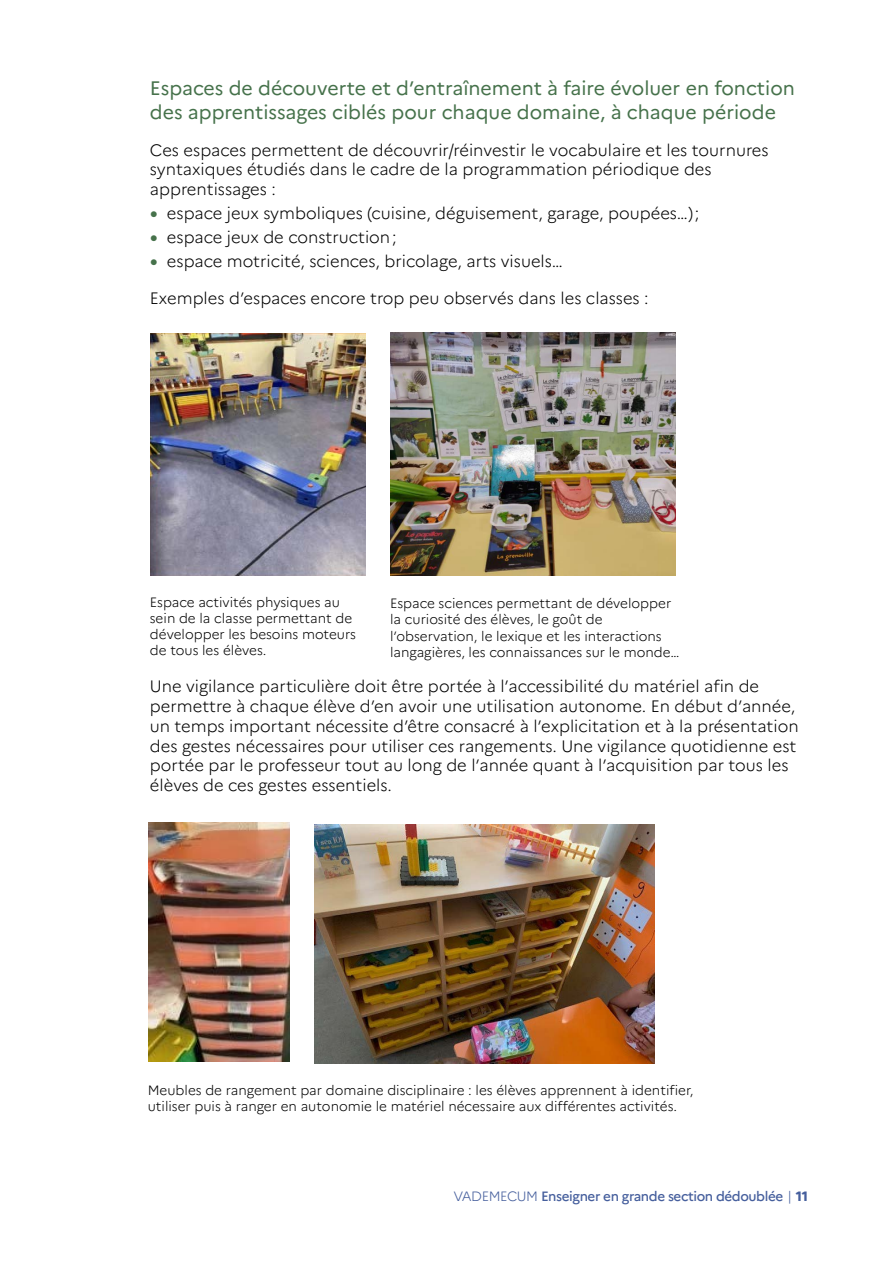
<style>
.page{position:relative;width:893px;height:1263px;background:#fff}
.page>*{position:absolute;margin:0;border:0;box-sizing:border-box;transform-origin:0 0}
.t1{font:19.5px/23.4px "Marianne";color:#46724b}
.t2{font:300 16.5px/19.8px "Marianne";color:#000}
.t3{font:300 13.5px/16.2px "Marianne";color:#000}
.t4{font:500 13.5px "Marianne";letter-spacing:-.03em;color:#465f9d}
.s1{font-family:"Arial";font-weight:400;font-size:13.5px;color:#46724b}
.s2{font-weight:300}
.s3{font-weight:800}
</style>
<div class="page">
<img style="left:150px;top:333px;width:215px;height:243px">
<img style="left:390px;top:333px;width:285px;height:242px">
<img style="left:149px;top:823px;width:140px;height:238px">
<img style="left:315px;top:825px;width:340px;height:238px">
<p class="t1" style="left:150px;top:77px;width:646px">Espaces de découverte et d’entraînement à faire évoluer en fonction des apprentissages ciblés pour chaque domaine, à chaque période</p>
<p class="t2" style="left:150px;top:140px;width:620px">Ces espaces permettent de découvrir/réinvestir le vocabulaire et les tournures syntaxiques étudiés dans le cadre de la programmation périodique des apprentissages :</p>
<p class="t2" style="left:150px;top:203px;width:551px"><span class="s1">●</span> espace jeux symboliques (cuisine, déguisement, garage, poupées…);</p>
<p class="t2" style="left:150px;top:228px;width:248px"><span class="s1">●</span> espace jeux de construction;</p>
<p class="t2" style="left:150px;top:252px;width:414px"><span class="s1">●</span> espace motricité, sciences, bricolage, arts visuels…</p>
<p class="t2" style="left:150px;top:288px;width:500px">Exemples d’espaces encore trop peu observés dans les classes :</p>
<p class="t3" style="left:150px;top:594px;width:208px">Espace activités physiques au sein de la classe permettant de développer les besoins moteurs de tous les élèves.</p>
<p class="t3" style="left:390px;top:595px;width:291px">Espace sciences permettant de développer la curiosité des élèves, le goût de l’observation, le lexique et les interactions langagières, les connaissances sur le monde…</p>
<p class="t2" style="left:150px;top:676px;width:650px">Une vigilance particulière doit être portée à l’accessibilité du matériel afin de permettre à chaque élève d’en avoir une utilisation autonome. En début d’année, un temps important nécessite d’être consacré à l’explicitation et à la présentation des gestes nécessaires pour utiliser ces rangements. Une vigilance quotidienne est portée par le professeur tout au long de l’année quant à l’acquisition par tous les élèves de ces gestes essentiels.</p>
<p class="t3" style="left:148px;top:1081px;width:547px">Meubles de rangement par domaine disciplinaire : les élèves apprennent à identifier, utiliser puis à ranger en autonomie le matériel nécessaire aux différentes activités.</p>
<p class="t4" style="left:453px;top:1188px;width:356px"><span class="s2">VADEMECUM</span> Enseigner en grande section dédoublée <span class="s2">|</span> <span class="s3">11</span></p>
</div>
